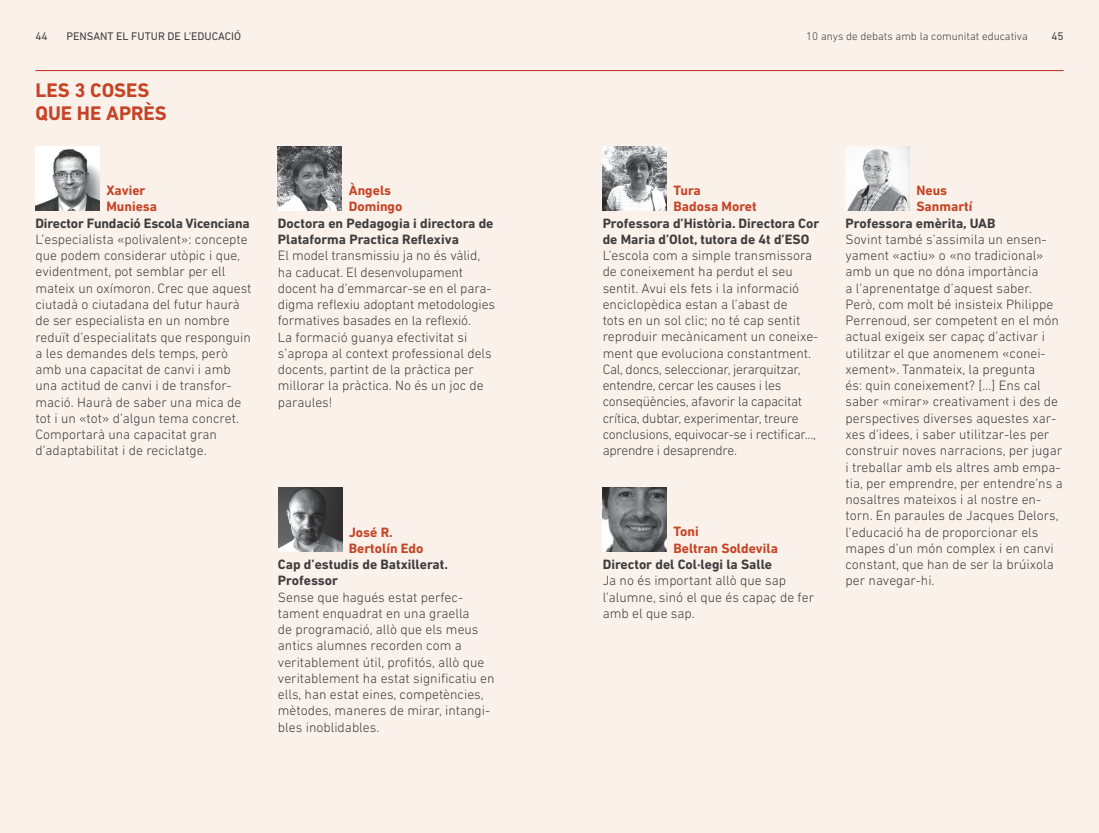
<style>
.page{position:relative;width:1099px;height:833px;background:#fff}
.page>*{position:absolute;margin:0;border:0;box-sizing:border-box;transform-origin:0 0}
.t1{font:700 20px/22.5px "DIN Next LT Pro";color:#c54425}
.t2{font:300 13.75px/16.2px "DIN Next LT Pro";color:#3e3e3f}
.t3{font:300 13.75px/16.2px "DIN Next LT Pro";letter-spacing:-.02em;color:#3e3e3f}
.t4{font:700 13.75px/16.2px "DIN Next LT Pro";color:#3e3e3f}
.t5{font:700 13.75px/16.2px "DIN Next LT Pro";color:#c54425}
.t6{font:300 11.25px "DIN Next LT Pro";color:#3e3e3f}
.t7{font:11.25px "DIN Next LT Pro";color:#3e3e3f}
</style>
<div class="page">
<div style="left:0;top:0;width:1098px;height:833px;background:#fbf1eb"></div>
<hr style="left:35px;top:70px;width:1028px;height:1px;background:#c02d19">
<img style="left:845px;top:146px;width:64px;height:64px">
<img style="left:35px;top:146px;width:64px;height:64px">
<img style="left:278px;top:146px;width:64px;height:64px">
<img style="left:278px;top:488px;width:64px;height:63px">
<img style="left:602px;top:488px;width:64px;height:63px">
<img style="left:602px;top:146px;width:64px;height:64px">
<p class="t7" style="left:35px;top:30px;width:14px">44</p>
<p class="t7" style="left:66px;top:30px;width:176px">PENSANT EL FUTUR DE L’EDUCACIÓ</p>
<p class="t6" style="left:806px;top:30px;width:223px">10 anys de debats amb la comunitat educativa</p>
<p class="t7" style="left:1051px;top:30px;width:14px">45</p>
<h1 class="t1" style="left:35px;top:79px;width:133px">LES 3 COSES<br>QUE HE APRÈS</h1>
<p class="t5" style="left:106px;top:182px;width:52px">Xavier<br>Muniesa</p>
<p class="t4" style="left:35px;top:215px;width:216px">Director Fundació Escola Vicenciana</p>
<p class="t2" style="left:35px;top:231px;width:218px">L’especialista «polivalent»: concepte que podem considerar utòpic i que, evidentment, pot semblar per ell mateix un oxímoron. Crec que aquest ciutadà o ciutadana del futur haurà de ser especialista en un nombre reduït d’especialitats que responguin a les demandes dels temps, però amb una capacitat de canvi i amb una actitud de canvi i de transfor&shy;mació. Haurà de saber una mica de tot i un «tot» d’algun tema concret.<br>Comportarà una capacitat gran d’adaptabilitat i de reciclatge.</p>
<p class="t5" style="left:349px;top:182px;width:55px">Àngels<br>Domingo</p>
<p class="t4" style="left:278px;top:215px;width:217px">Doctora en Pedagogia i directora de<br>Plataforma Practica Reflexiva</p>
<p class="t2" style="left:278px;top:247px;width:219px">El model transmissiu ja no és vàlid, ha caducat. El desenvolupament docent ha d’emmarcar-se en el para&shy;digma reflexiu adoptant metodologies formatives basades en la reflexió.<br>La formació guanya efectivitat si s’apropa al context professional dels docents, partint de la pràctica per millorar la pràctica. No és un joc de paraules!</p>
<p class="t5" style="left:349px;top:524px;width:76px">José R.<br>Bertolín Edo</p>
<p class="t4" style="left:278px;top:556px;width:172px">Cap d’estudis de Batxillerat.<br>Professor</p>
<p class="t2" style="left:278px;top:589px;width:218px">Sense que hagués estat perfec&shy;tament enquadrat en una graella<br>de programació, allò que els meus antics alumnes recorden com a veritablement útil, profitós, allò que veritablement ha estat significatiu en ells, han estat eines, competències, mètodes, maneres de mirar, intangi&shy;bles inoblidables.</p>
<p class="t5" style="left:673px;top:182px;width:85px">Tura<br>Badosa Moret</p>
<p class="t4" style="left:602px;top:215px;width:218px">Professora d’Història. Directora Cor de Maria d’Olot, tutora de 4t d’ESO</p>
<p class="t3" style="left:602px;top:247px;width:217px">L’escola com a simple transmissora de coneixement ha perdut el seu sentit. Avui els fets i la informació enciclopèdica estan a l’abast de<br>tots en un sol clic; no té cap sentit reproduir mecànicament un coneixe&shy;ment que evoluciona constantment.<br>Cal, doncs, seleccionar, jerarquitzar, entendre, cercar les causes i les conseqüències, afavorir la capacitat crítica, dubtar, experimentar, treure conclusions, equivocar-se i rectificar..., aprendre i desaprendre.</p>
<p class="t5" style="left:673px;top:523px;width:106px">Toni<br>Beltran Soldevila</p>
<p class="t4" style="left:602px;top:556px;width:171px">Director del Col·legi la Salle</p>
<p class="t2" style="left:602px;top:572px;width:213px">Ja no és important allò que sap l’alumne, sinó el que és capaç de fer amb el que sap.</p>
<p class="t5" style="left:916px;top:182px;width:57px">Neus<br>Sanmartí</p>
<p class="t4" style="left:845px;top:215px;width:151px">Professora emèrita, UAB</p>
<p class="t2" style="left:845px;top:231px;width:219px">Sovint també s’assimila un ensen&shy;yament «actiu» o «no tradicional» amb un que no dóna importància<br>a l’aprenentatge d’aquest saber.<br>Però, com molt bé insisteix Philippe Perrenoud, ser competent en el món actual exigeix ser capaç d’activar i utilitzar el que anomenem «conei&shy;xement». Tanmateix, la pregunta<br>és: quin coneixement? [...] Ens cal saber «mirar» creativament i des de perspectives diverses aquestes xar&shy;xes d’idees, i saber utilitzar-les per construir noves narracions, per jugar i treballar amb els altres amb empa&shy;tia, per emprendre, per entendre’ns a nosaltres mateixos i al nostre en&shy;torn. En paraules de Jacques Delors, l’educació ha de proporcionar els mapes d’un món complex i en canvi constant, que han de ser la brúixola per navegar-hi.</p>
</div>
